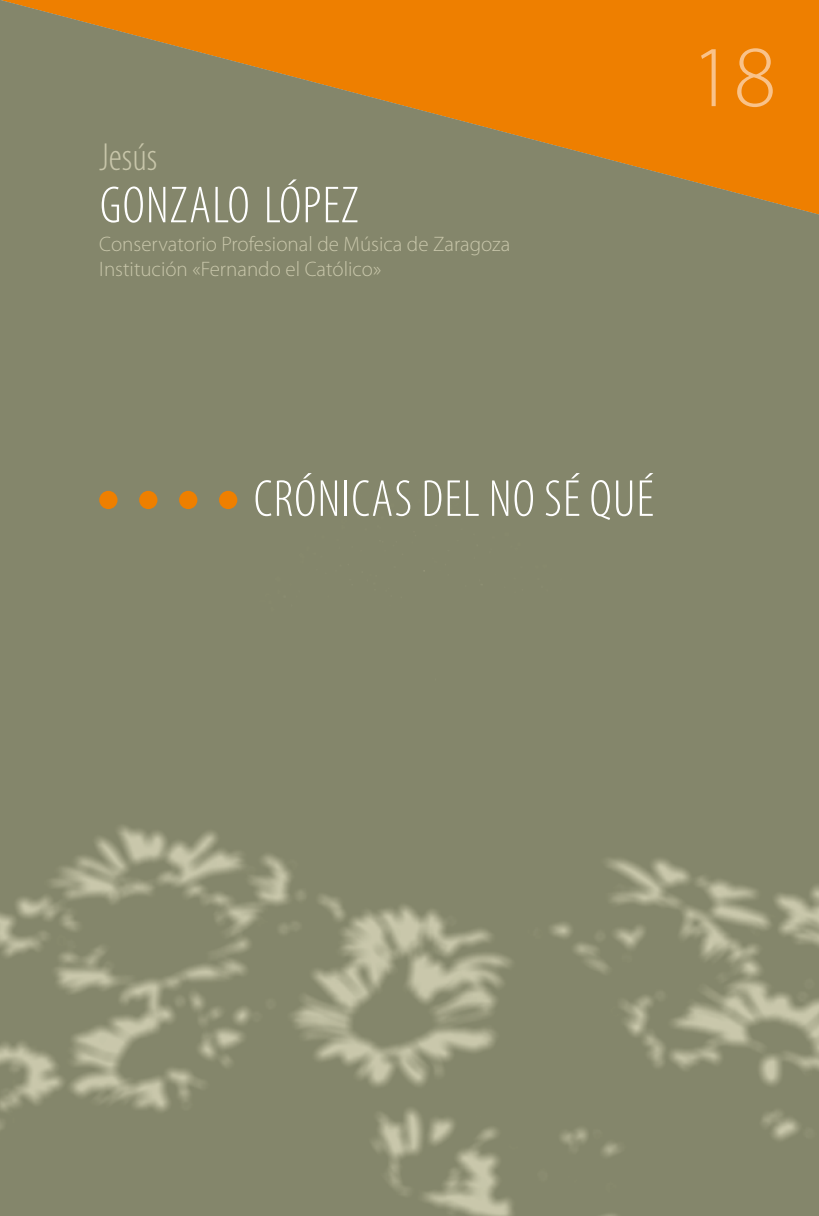
<style>
.page{position:relative;width:819px;height:1216px;background:#fff}
.page>*{position:absolute;margin:0;border:0;box-sizing:border-box;transform-origin:0 0}
.t1{font:300 87.5px "Myriad Pro";color:#f9c289}
.t2{font:300 condensed 52.5px "Myriad Pro";letter-spacing:.02em;color:#fff}
.t3{font:300 condensed 39.38px "Myriad Pro";color:#c8c6aa}
.t4{font:300 21px "Myriad Pro";color:#c8c6aa}
</style>
<div class="page">
<img style="left:0;top:0;width:819px;height:1215px">
<div style="left:99px;top:491px;width:18px;height:18px;background:#ee7f00;border-radius:50%"></div>
<div style="left:139px;top:491px;width:18px;height:18px;background:#ee7f00;border-radius:50%"></div>
<div style="left:179px;top:491px;width:18px;height:18px;background:#ee7f00;border-radius:50%"></div>
<div style="left:219px;top:491px;width:18px;height:18px;background:#ee7f00;border-radius:50%"></div>
<p class="t3" style="left:99px;top:136px;width:59px">Jesús</p>
<p class="t2" style="left:100px;top:177px;width:260px">GONZALO LÓPEZ</p>
<p class="t4" style="left:99px;top:232px;width:412px">Conservatorio Profesional de Música de Zaragoza</p>
<p class="t4" style="left:99px;top:258px;width:283px">Institución «Fernando el Católico»</p>
<p class="t1" style="left:691px;top:29px;width:87px">18</p>
<p class="t2" style="left:254px;top:470px;width:401px">CRÓNICAS DEL NO SÉ QUÉ</p>
</div>
